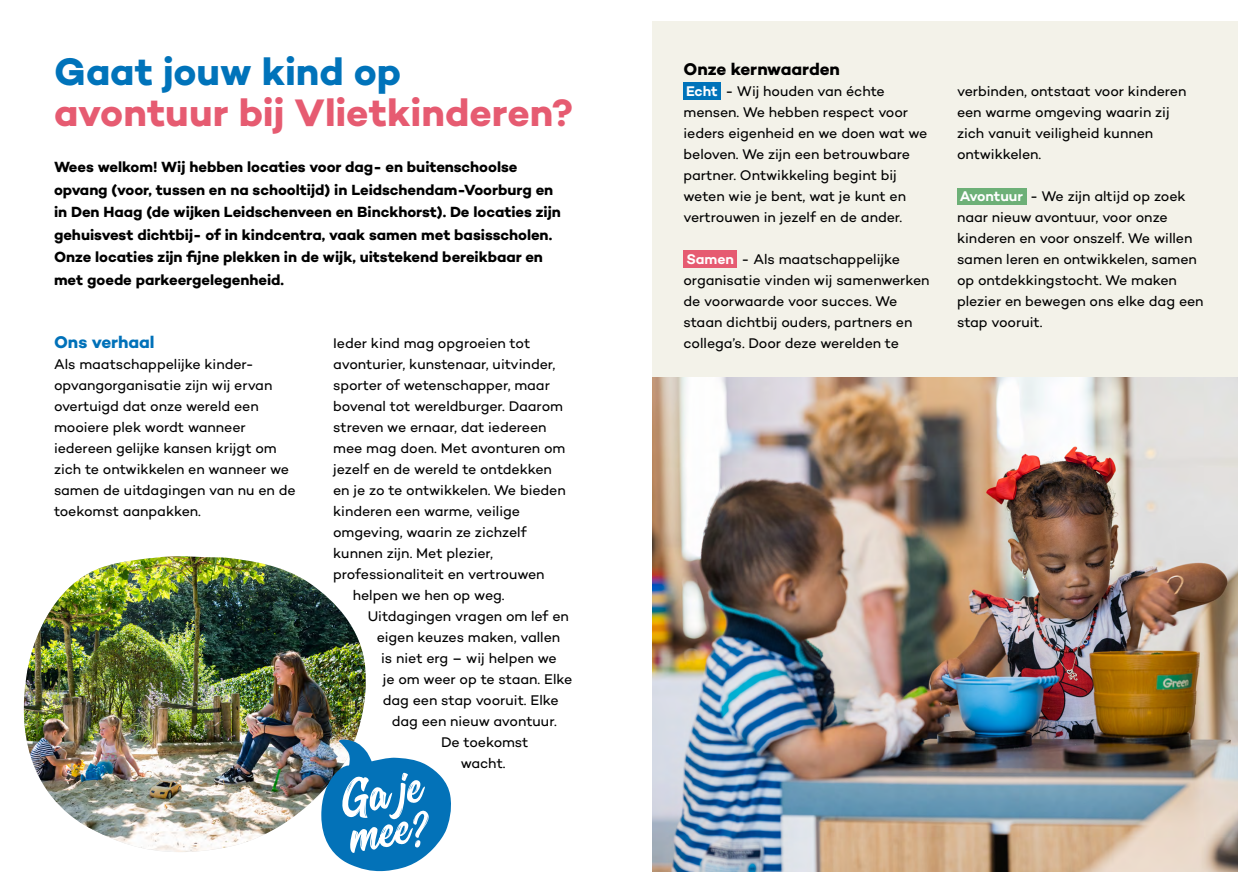
<style>
.page{position:relative;width:1259px;height:893px;background:#fff}
.page>*{position:absolute;margin:0;border:0;box-sizing:border-box;transform-origin:0 0}
.t1{font:700 39px "Campton";color:#e65b71}
.t2{font:700 39px "Campton";color:#0073ba}
.t3{font:700 17.25px "Campton";letter-spacing:-.01em;color:#000}
.t4{font:700 17.25px "Campton";letter-spacing:-.005em;color:#0071b9}
.t5{font:700 15px/22.5px "Campton";letter-spacing:-.005em;color:#000}
.t6{font:14.25px/21px "Campton";letter-spacing:-.005em;color:#000}
.s1{font-weight:600;color:#fff}
</style>
<div class="page">
<div style="left:652px;top:21px;width:585px;height:369px;background:#f3f2e9"></div>
<div style="left:683px;top:82px;width:38px;height:18px;background:#0073ba"></div>
<div style="left:683px;top:251px;width:54px;height:17px;background:#e65b71"></div>
<div style="left:957px;top:188px;width:69px;height:16px;background:#6db077"></div>
<img style="left:23px;top:556px;width:343px;height:296px">
<svg style="left:321px;top:739px;width:130px;height:133px"></svg>
<img style="left:652px;top:377px;width:585px;height:495px">
<h1 class="t2" style="left:54px;top:47px;width:349px">Gaat jouw kind op</h1>
<h1 class="t1" style="left:54px;top:88px;width:521px">avontuur bij Vlietkinderen?</h1>
<p class="t5" style="left:54px;top:156px;width:508px">Wees welkom! Wij hebben locaties voor dag- en buitenschoolse opvang (voor, tussen en na schooltijd) in Leidschendam-Voorburg en in Den Haag (de wijken Leidschenveen en Binckhorst). De locaties zijn gehuisvest dichtbij- of in kindcentra, vaak samen met basisscholen.<br>Onze locaties zijn fijne plekken in de wijk, uitstekend bereikbaar en met goede parkeergelegenheid.</p>
<p class="t4" style="left:54px;top:331px;width:102px">Ons verhaal</p>
<p class="t6" style="left:54px;top:353px;width:243px">Als maatschappelijke kinder&shy;opvangorganisatie zijn wij ervan overtuigd dat onze wereld een mooiere plek wordt wanneer iedereen gelijke kansen krijgt om zich te ontwikkelen en wanneer we samen de uitdagingen van nu en de toekomst aanpakken.</p>
<p class="t6" style="left:333px;top:332px;width:199px">Ieder kind mag opgroeien tot</p>
<p class="t6" style="left:333px;top:353px;width:224px">avonturier, kunstenaar, uitvinder,</p>
<p class="t6" style="left:333px;top:374px;width:218px">sporter of wetenschapper, maar</p>
<p class="t6" style="left:333px;top:395px;width:231px">bovenal tot wereldburger. Daarom</p>
<p class="t6" style="left:333px;top:416px;width:215px">streven we ernaar, dat iedereen</p>
<p class="t6" style="left:333px;top:437px;width:234px">mee mag doen. Met avonturen om</p>
<p class="t6" style="left:333px;top:458px;width:220px">jezelf en de wereld te ontdekken</p>
<p class="t6" style="left:333px;top:479px;width:234px">en je zo te ontwikkelen. We bieden</p>
<p class="t6" style="left:333px;top:500px;width:188px">kinderen een warme, veilige</p>
<p class="t6" style="left:333px;top:521px;width:195px">omgeving, waarin ze zichzelf</p>
<p class="t6" style="left:333px;top:542px;width:161px">kunnen zijn. Met plezier,</p>
<p class="t6" style="left:333px;top:563px;width:213px">professionaliteit en vertrouwen</p>
<p class="t6" style="left:353px;top:584px;width:153px">helpen we hen op weg.</p>
<p class="t6" style="left:368px;top:605px;width:203px">Uitdagingen vragen om lef en</p>
<p class="t6" style="left:377px;top:626px;width:185px">eigen keuzes maken, vallen</p>
<p class="t6" style="left:381px;top:647px;width:177px">is niet erg – wij helpen we</p>
<p class="t6" style="left:383px;top:668px;width:191px">je om weer op te staan. Elke</p>
<p class="t6" style="left:383px;top:689px;width:177px">dag een stap vooruit. Elke</p>
<p class="t6" style="left:392px;top:710px;width:167px">dag een nieuw avontuur.</p>
<p class="t6" style="left:441px;top:731px;width:89px">De toekomst</p>
<p class="t6" style="left:461px;top:752px;width:46px">wacht.</p>
<p class="t3" style="left:683px;top:58px;width:158px">Onze kernwaarden</p>
<p class="t6" style="left:683px;top:80px;width:245px"><span class="s1">Echt</span> - Wij houden van échte mensen. We hebben respect voor ieders eigenheid en we doen wat we beloven. We zijn een betrouwbare partner. Ontwikkeling begint bij weten wie je bent, wat je kunt en vertrouwen in jezelf en de ander.</p>
<p class="t6" style="left:683px;top:248px;width:248px"><span class="s1">Samen</span> - Als maatschappelijke organisatie vinden wij samenwerken de voorwaarde voor succes. We staan dichtbij ouders, partners en collega’s. Door deze werelden te</p>
<p class="t6" style="left:957px;top:80px;width:231px">verbinden, ontstaat voor kinderen een warme omgeving waarin zij zich vanuit veiligheid kunnen ontwikkelen.</p>
<p class="t6" style="left:957px;top:185px;width:248px"><span class="s1">Avontuur</span> - We zijn altijd op zoek naar nieuw avontuur, voor onze kinderen en voor onszelf. We willen samen leren en ontwikkelen, samen op ontdekkingstocht. We maken plezier en bewegen ons elke dag een stap vooruit.</p>
</div>
